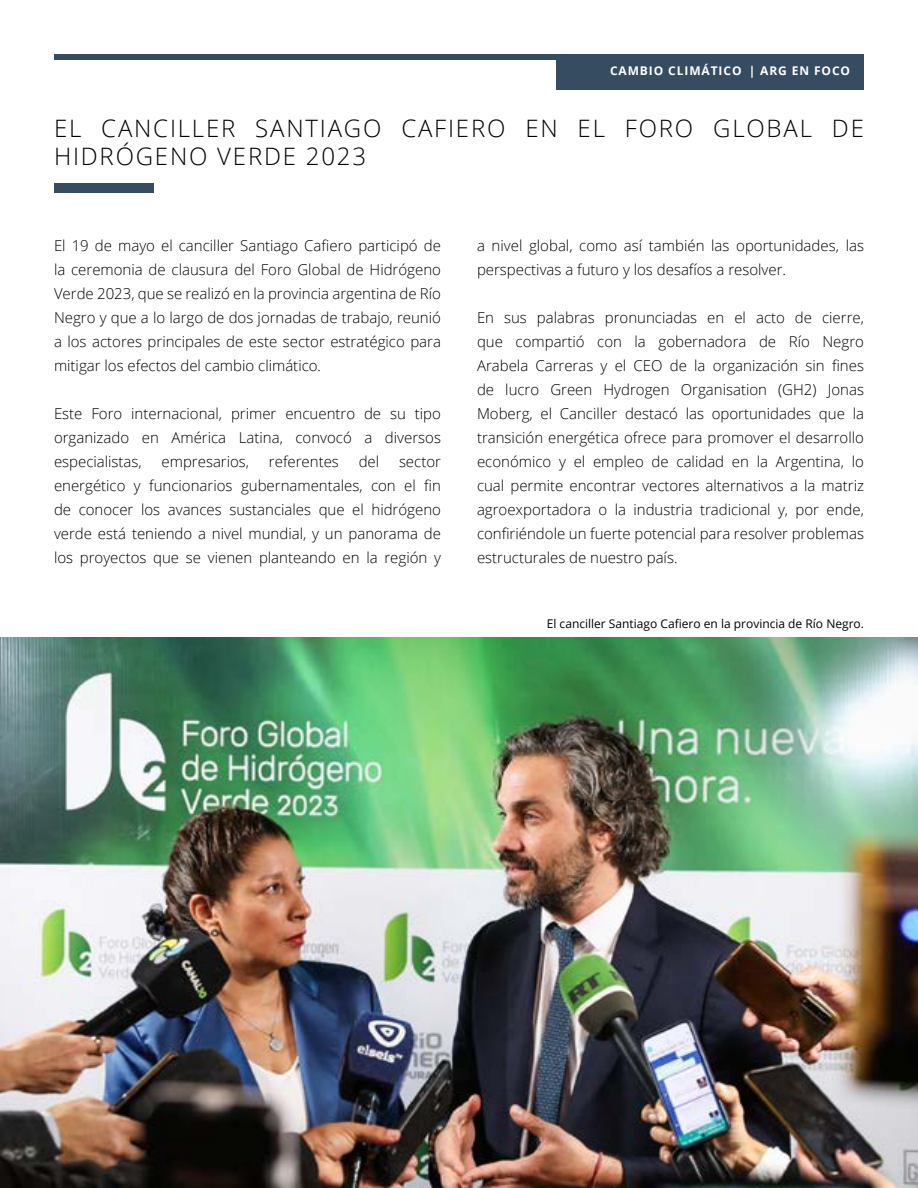
<style>
.page{position:relative;width:918px;height:1188px;background:#fff}
.page>*{position:absolute;margin:0;border:0;box-sizing:border-box;transform-origin:0 0}
.t1{font:300 24px/28.8px "Open Sans";letter-spacing:.075em;color:#000}
.t2{font:300 15px/24px "Open Sans";color:#000;text-align:justify}
.t3{font:12px "Open Sans";color:#000}
.t4{font:700 12px "Open Sans";letter-spacing:.075em;color:#fff}
</style>
<div class="page">
<div style="left:54px;top:54px;width:810px;height:5px;background:#364d61"></div>
<div style="left:556px;top:54px;width:308px;height:36px;background:#364d61"></div>
<img style="left:0;top:637px;width:918px;height:551px">
<div style="left:54px;top:183px;width:100px;height:9px;background:#364d61"></div>
<p class="t4" style="left:610px;top:62px;width:123px">CAMBIO CLIMÁTICO</p>
<p class="t4" style="left:749px;top:62px;width:103px">| ARG EN FOCO</p>
<h1 class="t1" style="left:54px;top:113px;width:811px">EL CANCILLER SANTIAGO CAFIERO EN EL FORO GLOBAL DE<br>HIDRÓGENO VERDE 2023</h1>
<p class="t2" style="left:54px;top:233px;width:389px">El 19 de mayo el canciller Santiago Cafiero participó de la ceremonia de clausura del Foro Global de Hidrógeno Verde 2023, que se realizó en la provincia argentina de Río Negro y que a lo largo de dos jornadas de trabajo, reunió a los actores principales de este sector estratégico para mitigar los efectos del cambio climático.</p>
<p class="t2" style="left:54px;top:401px;width:389px">Este Foro internacional, primer encuentro de su tipo organizado en América Latina, convocó a diversos especialistas,</p>
<p class="t2" style="left:162px;top:449px;width:89px">empresarios,</p>
<p class="t2" style="left:269px;top:449px;width:71px">referentes</p>
<p class="t2" style="left:359px;top:449px;width:22px">del</p>
<p class="t2" style="left:54px;top:449px;width:389px;text-indent:345px">sector energético y funcionarios gubernamentales, con el fin de conocer los avances sustanciales que el hidrógeno verde está teniendo a nivel mundial, y un panorama de los proyectos que se vienen planteando en la región y</p>
<p class="t2" style="left:477px;top:233px;width:389px">a nivel global, como así también las oportunidades, las perspectivas a futuro y los desafíos a resolver.</p>
<p class="t2" style="left:477px;top:305px;width:389px">En sus palabras pronunciadas en el acto de cierre, que compartió con la gobernadora de Río Negro Arabela Carreras y el CEO de la organización sin fines de lucro Green Hydrogen Organisation (GH2) Jonas Moberg, el Canciller destacó las oportunidades que la transición energética ofrece para promover el desarrollo económico y el empleo de calidad en la Argentina, lo cual permite encontrar vectores alternativos a la matriz agroexportadora o la industria tradicional y, por ende, confiriéndole un fuerte potencial para resolver problemas estructurales de nuestro país.</p>
<p class="t3" style="left:547px;top:616px;width:319px">El canciller Santiago Cafiero en la provincia de Río Negro.</p>
</div>
